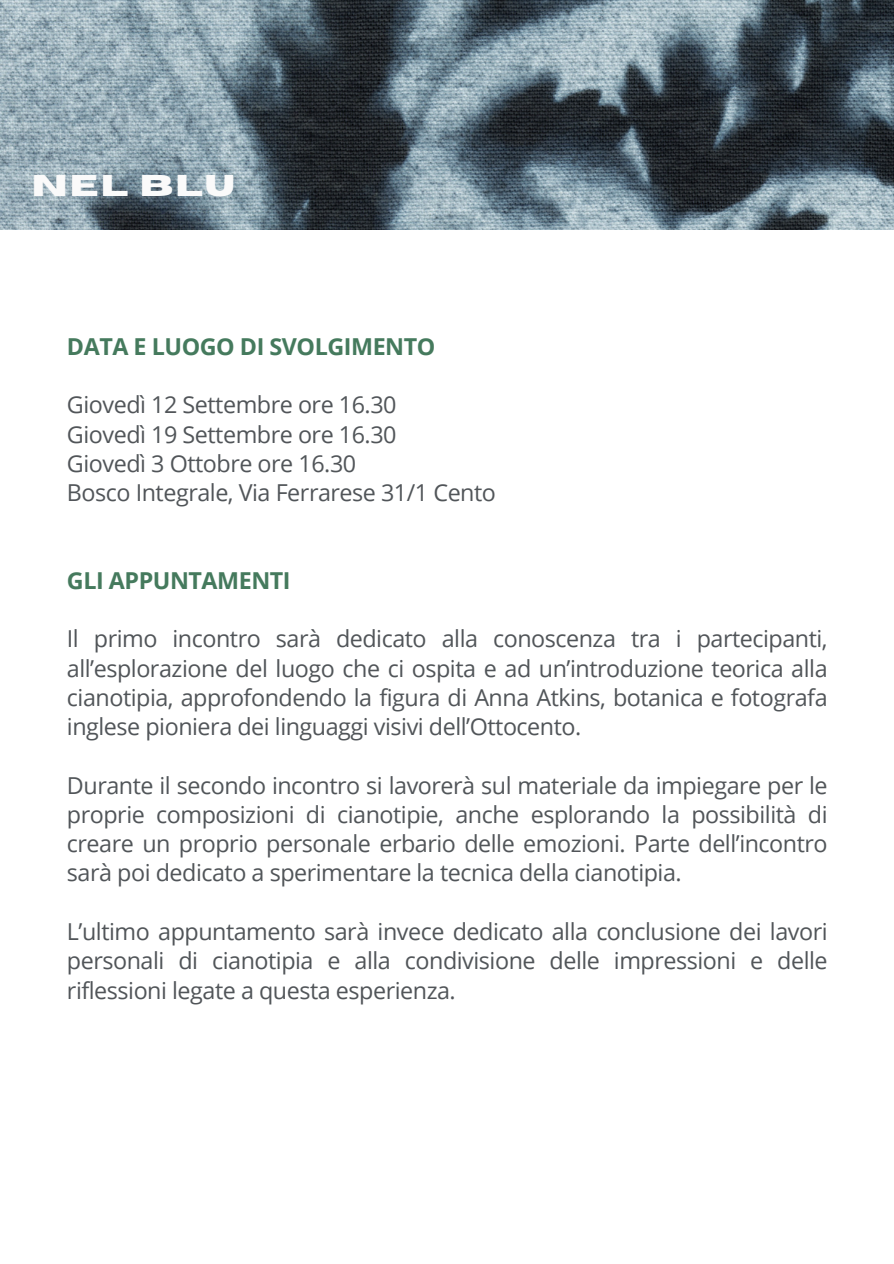
<style>
.page{position:relative;width:894px;height:1264px;background:#fff}
.page>*{position:absolute;margin:0;border:0;box-sizing:border-box;transform-origin:0 0}
.t1{font:700 30px "Horizon";letter-spacing:.07em;color:#fafafa}
.t2{font:23.25px/29.2px "Open Sans";letter-spacing:-.02em;color:#515559;text-align:justify}
.t3{font:700 23.25px "Open Sans";letter-spacing:-.02em;color:#457a5d}
</style>
<div class="page">
<img style="left:0;top:0;width:893px;height:229px">
<p class="t1" style="left:32px;top:171px;width:204px">NEL BLU</p>
<p class="t3" style="left:67px;top:330px;width:370px">DATA E LUOGO DI SVOLGIMENTO</p>
<h1 class="t2" style="left:67px;top:389px;width:331px">Giovedì 12 Settembre ore 16.30</h1>
<h2 class="t2" style="left:67px;top:419px;width:331px">Giovedì 19 Settembre ore 16.30</h2>
<p class="t2" style="left:67px;top:448px;width:291px">Giovedì 3 Ottobre ore 16.30</p>
<p class="t2" style="left:67px;top:477px;width:430px">Bosco Integrale, Via Ferrarese 31/1 Cento</p>
<p class="t3" style="left:67px;top:564px;width:225px">GLI APPUNTAMENTI</p>
<p class="t2" style="left:67px;top:623px;width:762px">Il primo incontro sarà dedicato alla conoscenza tra i partecipanti, all’esplorazione del luogo che ci ospita e ad un’introduzione teorica alla cianotipia, approfondendo la figura di Anna Atkins, botanica e fotografa inglese pioniera dei linguaggi visivi dell’Ottocento.</p>
<h2 class="t2" style="left:67px;top:770px;width:762px">Durante il secondo incontro si lavorerà sul materiale da impiegare per le proprie composizioni di cianotipie, anche esplorando la possibilità di creare un proprio personale erbario delle emozioni. Parte dell’incontro sarà poi dedicato a sperimentare la tecnica della cianotipia.</h2>
<p class="t2" style="left:67px;top:916px;width:762px">L’ultimo appuntamento sarà invece dedicato alla conclusione dei lavori personali di cianotipia e alla condivisione delle impressioni e delle riflessioni legate a questa esperienza.</p>
</div>
